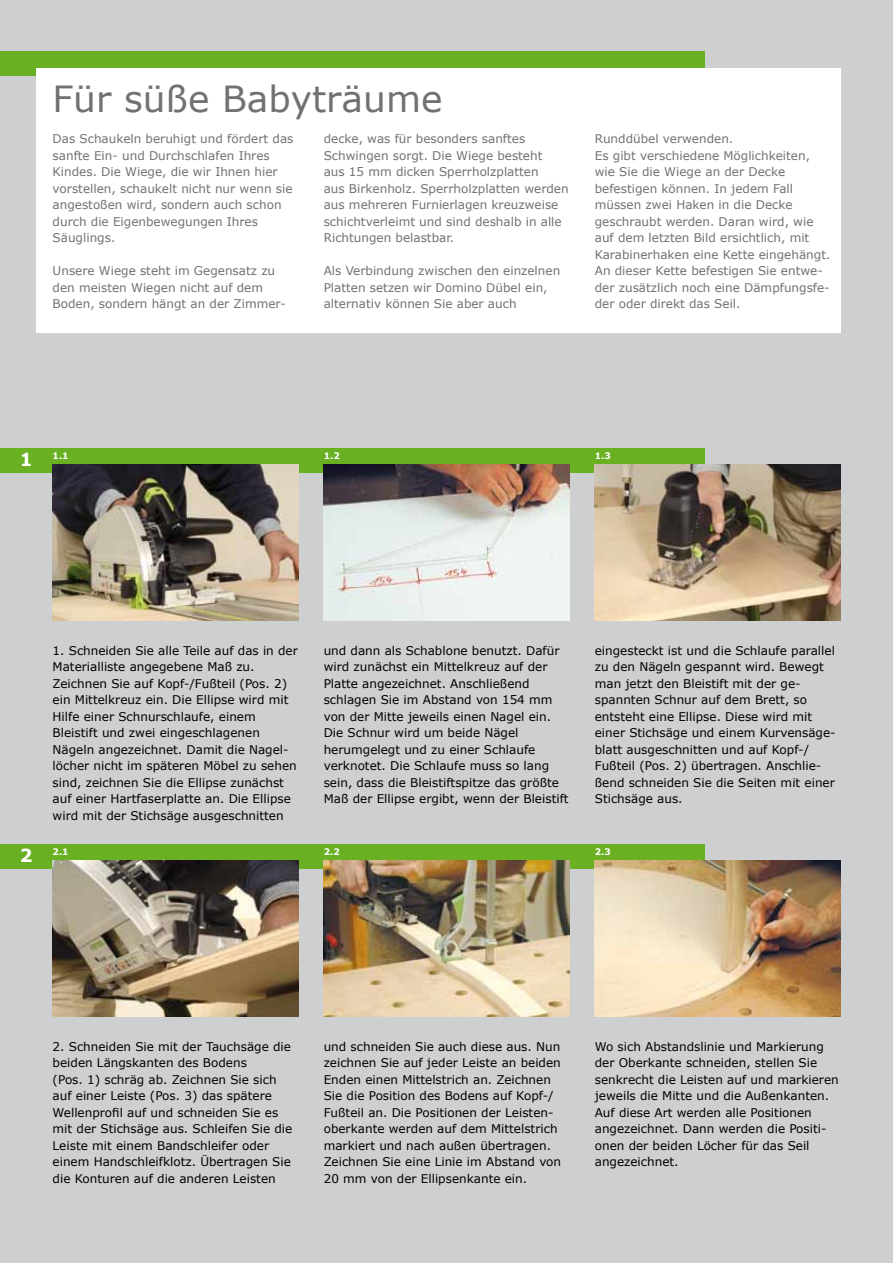
<style>
.page{position:relative;width:893px;height:1263px;background:#cecfd0}
.page>*{position:absolute;margin:0;border:0;box-sizing:border-box;transform-origin:0 0}
.t1{font:36px "Verdana";color:#707172}
.t2{font:700 18px "Verdana";color:#fff}
.t3{font:12px/16.5px "Verdana";color:#000}
.t4{font:12px/16.5px "Verdana";color:#707172}
.t5{font:700 9px "Verdana";color:#fff}
</style>
<div class="page">
<div style="left:0;top:52px;width:705px;height:24px;background:#6ab023"></div>
<div style="left:36px;top:68px;width:804px;height:264px;background:#fff"></div>
<div style="left:0;top:448px;width:705px;height:24px;background:#6ab023"></div>
<div style="left:0;top:844px;width:705px;height:24px;background:#6ab023"></div>
<img style="left:53px;top:860px;width:245px;height:157px">
<img style="left:324px;top:860px;width:245px;height:157px">
<img style="left:595px;top:860px;width:245px;height:157px">
<img style="left:53px;top:464px;width:245px;height:157px">
<img style="left:324px;top:464px;width:245px;height:157px">
<img style="left:595px;top:464px;width:245px;height:157px">
<h1 class="t1" style="left:53px;top:76px;width:391px">Für süße Babyträume</h1>
<p class="t4" style="left:53px;top:130px;width:242px">Das Schaukeln beruhigt und fördert das sanfte Ein- und Durchschlafen Ihres Kindes. Die Wiege, die wir Ihnen hier vorstellen, schaukelt nicht nur wenn sie angestoßen wird, sondern auch schon durch die Eigenbewegungen Ihres Säuglings.</p>
<p class="t4" style="left:53px;top:262px;width:235px">Unsere Wiege steht im Gegensatz zu den meisten Wiegen nicht auf dem<br>Boden, sondern hängt an der Zimmer-</p>
<p class="t4" style="left:324px;top:130px;width:246px">decke, was für besonders sanftes Schwingen sorgt. Die Wiege besteht<br>aus 15 mm dicken Sperrholzplatten<br>aus Birkenholz. Sperrholzplatten werden aus mehreren Furnierlagen kreuzweise schichtverleimt und sind deshalb in alle Richtungen belastbar.</p>
<p class="t4" style="left:324px;top:262px;width:238px">Als Verbindung zwischen den einzelnen<br>Platten setzen wir Domino Dübel ein, alternativ können Sie aber auch</p>
<p class="t4" style="left:595px;top:130px;width:237px">Runddübel verwenden.<br>Es gibt verschiedene Möglichkeiten, wie Sie die Wiege an der Decke befestigen können. In jedem Fall müssen zwei Haken in die Decke geschraubt werden. Daran wird, wie auf dem letzten Bild ersichtlich, mit Karabinerhaken eine Kette eingehängt.<br>An dieser Kette befestigen Sie entwe&shy;der zusätzlich noch eine Dämpfungsfe&shy;der oder direkt das Seil.</p>
<h2 class="t2" style="left:20px;top:448px;width:14px">1</h2>
<p class="t5" style="left:53px;top:450px;width:18px">1.1</p>
<p class="t5" style="left:324px;top:450px;width:18px">1.2</p>
<p class="t5" style="left:595px;top:450px;width:18px">1.3</p>
<h2 class="t2" style="left:20px;top:844px;width:14px">2</h2>
<p class="t3" style="left:53px;top:642px;width:247px">1. Schneiden Sie alle Teile auf das in der Materialliste angegebene Maß zu.<br>Zeichnen Sie auf Kopf-/Fußteil (Pos. 2) ein Mittelkreuz ein. Die Ellipse wird mit Hilfe einer Schnurschlaufe, einem Bleistift und zwei eingeschlagenen Nägeln angezeichnet. Damit die Nagel&shy;löcher nicht im späteren Möbel zu sehen sind, zeichnen Sie die Ellipse zunächst auf einer Hartfaserplatte an. Die Ellipse wird mit der Stichsäge ausgeschnitten</p>
<p class="t3" style="left:324px;top:642px;width:246px">und dann als Schablone benutzt. Dafür wird zunächst ein Mittelkreuz auf der Platte angezeichnet. Anschließend schlagen Sie im Abstand von 154 mm von der Mitte jeweils einen Nagel ein.<br>Die Schnur wird um beide Nägel herumgelegt und zu einer Schlaufe verknotet. Die Schlaufe muss so lang sein, dass die Bleistiftspitze das größte Maß der Ellipse ergibt, wenn der Bleistift</p>
<p class="t3" style="left:595px;top:642px;width:242px">eingesteckt ist und die Schlaufe parallel zu den Nägeln gespannt wird. Bewegt man jetzt den Bleistift mit der ge&shy;spannten Schnur auf dem Brett, so entsteht eine Ellipse. Diese wird mit einer Stichsäge und einem Kurvensäge&shy;blatt ausgeschnitten und auf Kopf-/ Fußteil (Pos. 2) übertragen. Anschlie&shy;ßend schneiden Sie die Seiten mit einer Stichsäge aus.</p>
<p class="t5" style="left:53px;top:846px;width:18px">2.1</p>
<p class="t5" style="left:324px;top:846px;width:18px">2.2</p>
<p class="t5" style="left:595px;top:846px;width:18px">2.3</p>
<p class="t3" style="left:53px;top:1038px;width:241px">2. Schneiden Sie mit der Tauchsäge die beiden Längskanten des Bodens<br>(Pos. 1) schräg ab. Zeichnen Sie sich auf einer Leiste (Pos. 3) das spätere Wellenprofil auf und schneiden Sie es mit der Stichsäge aus. Schleifen Sie die Leiste mit einem Bandschleifer oder einem Handschleifklotz. Übertragen Sie die Konturen auf die anderen Leisten</p>
<p class="t3" style="left:324px;top:1038px;width:239px">und schneiden Sie auch diese aus. Nun zeichnen Sie auf jeder Leiste an beiden Enden einen Mittelstrich an. Zeichnen Sie die Position des Bodens auf Kopf-/ Fußteil an. Die Positionen der Leisten&shy;oberkante werden auf dem Mittelstrich markiert und nach außen übertragen.<br>Zeichnen Sie eine Linie im Abstand von 20 mm von der Ellipsenkante ein.</p>
<p class="t3" style="left:595px;top:1038px;width:245px">Wo sich Abstandslinie und Markierung der Oberkante schneiden, stellen Sie senkrecht die Leisten auf und markieren jeweils die Mitte und die Außenkanten.<br>Auf diese Art werden alle Positionen angezeichnet. Dann werden die Positi&shy;onen der beiden Löcher für das Seil angezeichnet.</p>
</div>
